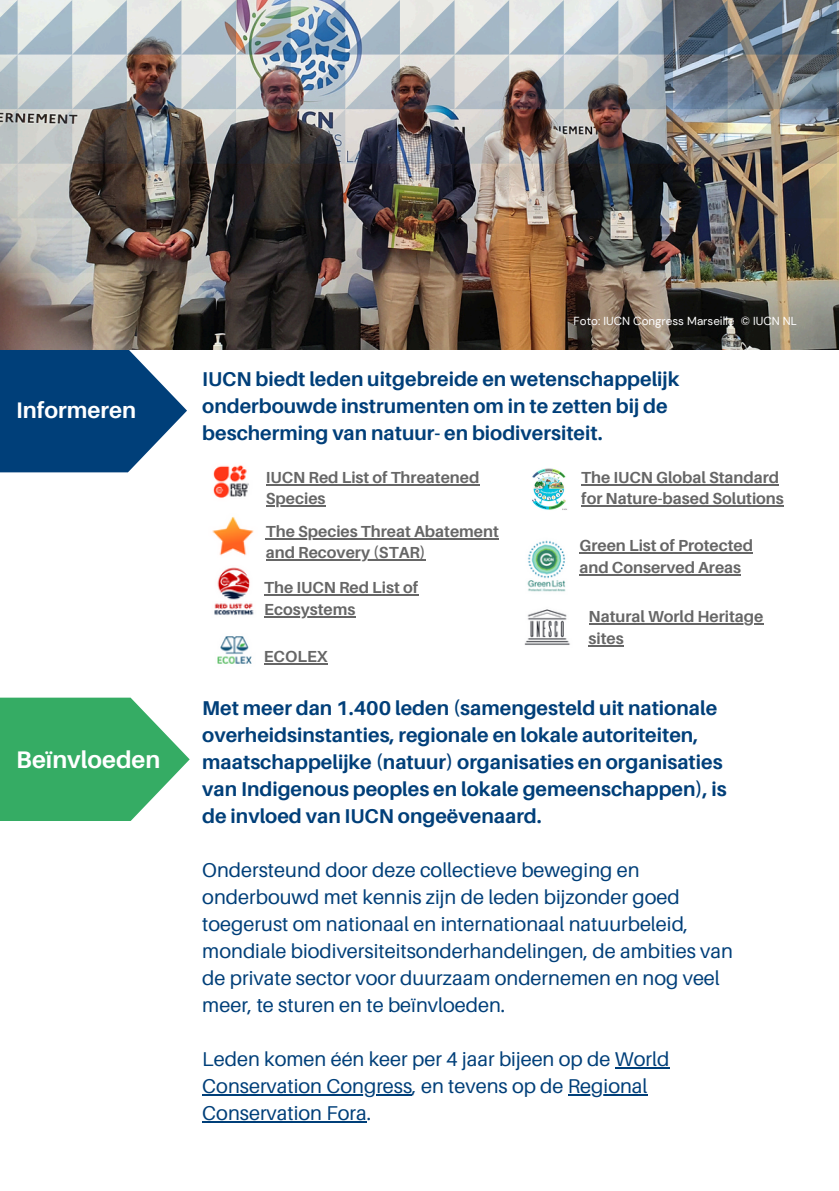
<style>
.page{position:relative;width:839px;height:1191px;background:#fff}
.page>*{position:absolute;margin:0;border:0;box-sizing:border-box;transform-origin:0 0}
.t1{font:700 24px "Aileron";color:#fff}
.t2{font:700 22.6px "Aileron";color:#fff}
.t3{font:20px/27px "Aileron";color:#003f79}
.t4{font:700 20px/27px "Aileron";color:#003f79}
.t5{font:700 16px/21.4px "Aileron";color:#666}
.t6{font:11.6px "DM Sans";color:#fff}
</style>
<div class="page">
<svg style="left:0;top:349px;width:187px;height:123px"></svg>
<svg style="left:0;top:698px;width:190px;height:123px;background:#52b87a"></svg>
<img style="left:0;top:0;width:838px;height:349px">
<img style="left:0;top:0;width:836px;height:273px">
<img style="left:213px;top:465px;width:36px;height:33px">
<img style="left:212px;top:517px;width:42px;height:39px">
<img style="left:214px;top:567px;width:40px;height:48px">
<img style="left:217px;top:636px;width:35px;height:28px">
<img style="left:524px;top:540px;width:46px;height:105px">
<img style="left:532px;top:468px;width:35px;height:42px">
<hr style="left:614px;top:1068px;width:55px;height:1px;background:#003f79">
<hr style="left:202px;top:1095px;width:210px;height:1px;background:#003f79">
<hr style="left:568px;top:1095px;width:79px;height:1px;background:#003f79">
<hr style="left:202px;top:1122px;width:165px;height:1px;background:#003f79">
<hr style="left:581px;top:484px;width:198px;height:2px;background:#666">
<hr style="left:581px;top:506px;width:202px;height:1px;background:#666">
<hr style="left:588px;top:624px;width:175px;height:1px;background:#666">
<hr style="left:588px;top:645px;width:35px;height:1px;background:#666">
<hr style="left:579px;top:553px;width:174px;height:1px;background:#666">
<hr style="left:579px;top:574px;width:162px;height:1px;background:#666">
<hr style="left:266px;top:484px;width:213px;height:2px;background:#666">
<hr style="left:266px;top:506px;width:59px;height:1px;background:#666">
<hr style="left:266px;top:538px;width:233px;height:2px;background:#666">
<hr style="left:266px;top:560px;width:160px;height:1px;background:#666">
<hr style="left:264px;top:595px;width:154px;height:1px;background:#666">
<hr style="left:264px;top:616px;width:91px;height:1px;background:#666">
<hr style="left:264px;top:663px;width:64px;height:1px;background:#666">
<p class="t2" style="left:16px;top:396px;width:121px">Informeren</p>
<p class="t1" style="left:16px;top:745px;width:145px">Beïnvloeden</p>
<p class="t6" style="left:573px;top:313px;width:225px">Foto: IUCN Congress Marseille © IUCN NL</p>
<p class="t4" style="left:202px;top:365px;width:478px">IUCN biedt leden uitgebreide en wetenschappelijk onderbouwde instrumenten om in te zetten bij de bescherming van natuur- en biodiversiteit.</p>
<p class="t5" style="left:266px;top:466px;width:215px">IUCN Red List of Threatened</p>
<p class="t5" style="left:266px;top:488px;width:61px">Species</p>
<p class="t5" style="left:266px;top:520px;width:234px">The Species Threat Abatement</p>
<p class="t5" style="left:266px;top:542px;width:161px">and Recovery (STAR)</p>
<p class="t5" style="left:264px;top:577px;width:155px">The IUCN Red List of</p>
<p class="t5" style="left:264px;top:598px;width:93px">Ecosystems</p>
<p class="t5" style="left:264px;top:645px;width:65px">ECOLEX</p>
<p class="t5" style="left:581px;top:466px;width:204px">The IUCN Global Standard for Nature-based Solutions</p>
<p class="t5" style="left:579px;top:535px;width:175px">Green List of Protected and Conserved Areas</p>
<p class="t5" style="left:588px;top:606px;width:176px">Natural World Heritage sites</p>
<p class="t4" style="left:202px;top:694px;width:526px">Met meer dan 1.400 leden (samengesteld uit nationale overheidsinstanties, regionale en lokale autoriteiten, maatschappelijke (natuur) organisaties en organisaties van Indigenous peoples en lokale gemeenschappen), is de invloed van IUCN ongeëvenaard.</p>
<p class="t3" style="left:202px;top:856px;width:532px">Ondersteund door deze collectieve beweging en onderbouwd met kennis zijn de leden bijzonder goed toegerust om nationaal en internationaal natuurbeleid, mondiale biodiversiteitsonderhandelingen, de ambities van de private sector voor duurzaam ondernemen en nog veel meer, te sturen en te beïnvloeden.</p>
<p class="t3" style="left:202px;top:1045px;width:468px">Leden komen één keer per 4 jaar bijeen op de World</p>
<p class="t3" style="left:202px;top:1072px;width:446px">Conservation Congress, en tevens op de Regional</p>
<p class="t3" style="left:202px;top:1099px;width:170px">Conservation Fora.</p>
</div>
